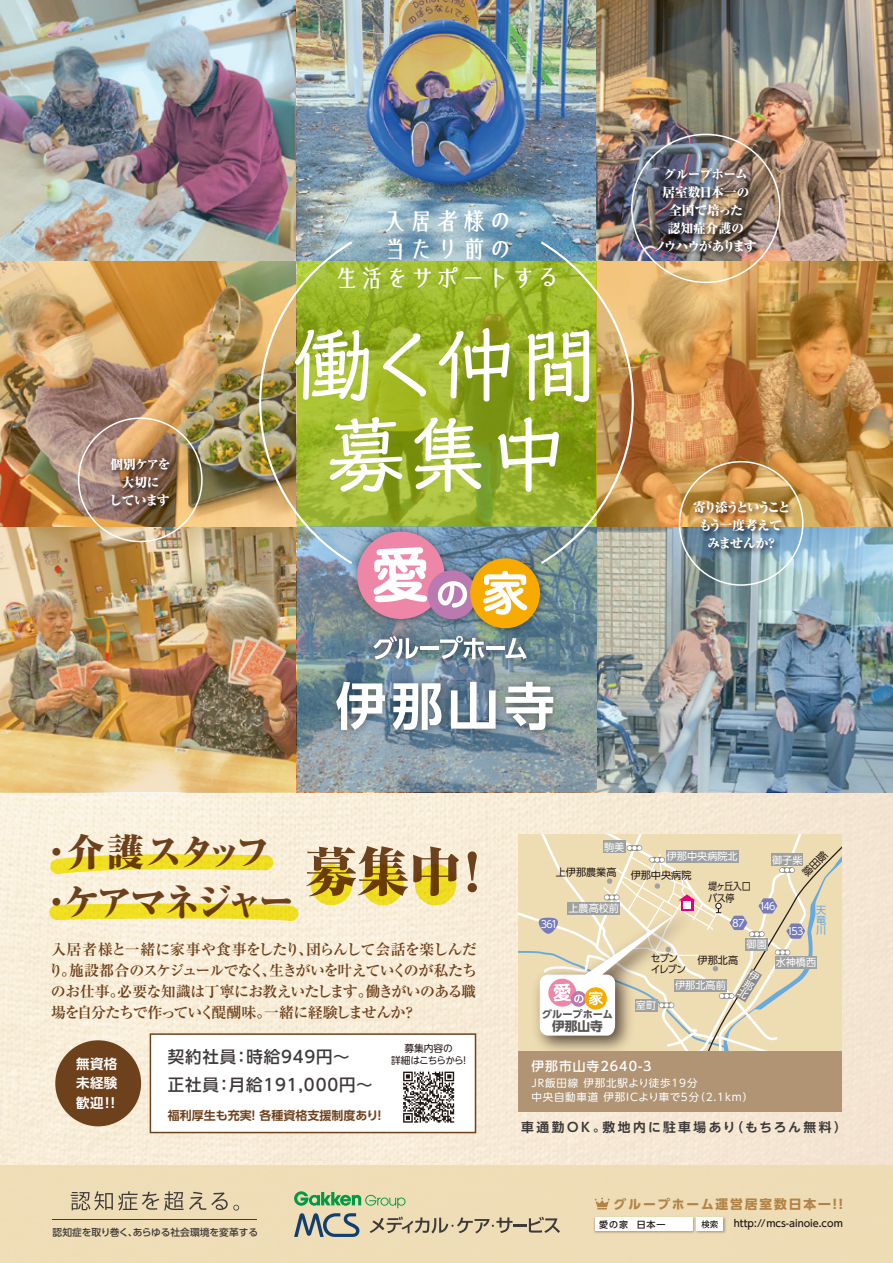
<style>
.page{position:relative;width:893px;height:1263px;background:#fff}
.page>*{position:absolute;margin:0;border:0;box-sizing:border-box;transform-origin:0 0}
.t1{font:82.5px/90px "Talking Std";letter-spacing:-.02em;color:#fff;text-align:center}
.t2{font:800 expanded 52.5px "Ryumin Pro";color:#6e411d}
.t3{font:700 51px "UD Shin Go Pro De";color:#fff}
.t4{font:800 expanded 37.5px/49.3px "Ryumin Pro";letter-spacing:-.135em;color:#6e411d}
.t5{font:700 24px/28.5px "Echo Std";letter-spacing:.075em;color:#fff;text-align:center}
.t6{font:500 16.5px "UD Shin Go Pro";letter-spacing:.05em;color:#3e3a39}
.t7{font:700 15px/21px "Ryumin Pro";letter-spacing:-.075em;color:#6e411d;text-align:justify}
.t8{font:700 13.5px/19.5px "UD Shin Go NT Pro De";letter-spacing:.025em;color:#fff}
.t9{font:800 expanded 12.75px/18px "Ryumin Pro";letter-spacing:-.05em;color:#fff;text-align:center}
.t10{font:700 12.75px "UD Shin Go NT Pro De";letter-spacing:.185em;color:#3e3a39}
.t11{font:800 expanded 12.75px/18px "Ryumin Pro";letter-spacing:-.12em;color:#fff;text-align:center}
.t12{font:700 12.75px "UD Shin Go Pro";letter-spacing:.15em;color:#b38247}
.t13{font:800 expanded 12.75px/18px "Ryumin Pro";letter-spacing:-.04em;color:#fff;text-align:center}
.t14{font:500 12.75px "UD Shin Go NT Pro";letter-spacing:.08em;color:#fff}
.t15{font:700 12.6px "UD Shin Go Pro";color:#595757}
.t16{font:700 12px "UD Shin Go Pro De";color:#6e411d}
.t17{font:10.5px/13.5px "UD Shin Go NT Pro";letter-spacing:.08em;color:#fff}
.t18{font:10.2px "UD Shin Go Pro";color:#fff}
.t19{font:10.2px "UD Shin Go Pro";color:#221815}
.t20{font:10.2px "UD Shin Go Pro";color:#fff;scale:.95 1}
.t21{font:10.2px/11.4px "UD Shin Go Pro";letter-spacing:-.05em;color:#221815;scale:.9 1}
.t22{font:700 10.2px "UD Shin Go Pro";color:#595757}
.t23{font:10.2px "UD Shin Go Pro";color:#221815;scale:.95 1}
.t24{font:10.2px/10.2px "UD Shin Go Pro";color:#69aade;text-align:justify}
.t25{font:500 9.75px "UD Shin Go Pro";letter-spacing:-.01em;color:#3e3a39}
.t26{font:500 9.75px "UD Shin Go Pro";color:#221815}
.t27{font:9.75px "UD Shin Go NT Pro";letter-spacing:-.085em;color:#221815}
.t28{font:9.75px "UD Shin Go NT Pro";letter-spacing:-.03em;color:#221815}
.t29{font:500 9px "UD Shin Go Pro";letter-spacing:.1em;color:#221815}
</style>
<div class="page">
<img style="left:0;top:792px;width:893px;height:373px">
<img style="left:596px;top:527px;width:297px;height:265px">
<img style="left:0;top:0;width:297px;height:261px">
<img style="left:0;top:527px;width:297px;height:265px">
<img style="left:297px;top:0;width:299px;height:240px">
<svg style="left:297px;top:566px;width:299px;height:226px;background:#83979f"></svg>
<img style="left:0;top:261px;width:258px;height:266px">
<img style="left:635px;top:261px;width:258px;height:266px">
<img style="left:596px;top:0;width:297px;height:261px">
<svg style="left:50px;top:854px;width:223px;height:20px;background:#f2e252"></svg>
<svg style="left:49px;top:903px;width:249px;height:18px;background:#f1e042"></svg>
<img style="left:651px;top:163px;width:114px;height:101px">
<img style="left:106px;top:453px;width:73px;height:64px">
<div style="left:679px;top:461px;width:124px;height:125px;border:2px solid #fff;border-radius:50%"></div>
<img style="left:689px;top:496px;width:109px;height:65px">
<svg style="left:260px;top:216px;width:373px;height:373px;background:#94af3b"></svg>
<img style="left:538px;top:239px;width:97px;height:327px">
<img style="left:258px;top:239px;width:97px;height:327px">
<div style="left:519px;top:1050px;width:323px;height:62px;background:#b09474"></div>
<img style="left:323px;top:519px;width:245px;height:238px">
<div style="left:357px;top:531px;width:87px;height:88px;background:#ee86a8;border-radius:50%"></div>
<svg style="left:374px;top:547px;width:53px;height:55px"></svg>
<div style="left:428px;top:570px;width:49px;height:49px;background:#ba79b1;border-radius:50%"></div>
<svg style="left:438px;top:581px;width:29px;height:27px"></svg>
<div style="left:470px;top:558px;width:70px;height:70px;background:#f7ab00;border-radius:50%"></div>
<svg style="left:483px;top:571px;width:44px;height:44px"></svg>
<svg style="left:373px;top:636px;width:45px;height:23px"></svg>
<hr style="left:420px;top:647px;width:19px;height:3px;background:#fff">
<svg style="left:440px;top:636px;width:45px;height:23px"></svg>
<hr style="left:486px;top:647px;width:19px;height:3px;background:#fff">
<svg style="left:505px;top:638px;width:22px;height:21px"></svg>
<div style="left:0;top:1165px;width:893px;height:98px;background:#eedcb3"></div>
<svg style="left:294px;top:1191px;width:266px;height:46px"></svg>
<svg style="left:71px;top:1191px;width:168px;height:20px"></svg>
<hr style="left:53px;top:1219px;width:204px;height:1px;background:#3e3a39">
<svg style="left:595px;top:1197px;width:15px;height:12px"></svg>
<img style="left:697px;top:1217px;width:29px;height:16px">
<div style="left:697px;top:1218px;width:26px;height:13px;background:#fff"></div>
<svg style="left:701px;top:1220px;width:17px;height:8px"></svg>
<img style="left:594px;top:1217px;width:103px;height:16px">
<div style="left:595px;top:1218px;width:98px;height:13px;background:#fff"></div>
<svg style="left:150px;top:1033px;width:326px;height:100px"></svg>
<div style="left:55px;top:1040px;width:86px;height:86px;background:#6e411d;border-radius:50%"></div>
<div style="left:311px;top:864px;width:41px;height:41px;background:#f0dd22;border-radius:50%"></div>
<div style="left:362px;top:864px;width:42px;height:41px;background:#f0dd22;border-radius:50%"></div>
<div style="left:415px;top:864px;width:41px;height:41px;background:#efdc21;border-radius:50%"></div>
<svg style="left:519px;top:835px;width:323px;height:215px;background:#e2d4b6"></svg>
<p class="t13" style="left:109px;top:454px;width:63px">個別ケアを大切に<br>しています</p>
<h3 class="t5" style="left:335px;top:205px;width:227px">入居者様の<br>当たり前の<br>生活をサポートする</h3>
<h1 class="t1" style="left:293px;top:314px;width:309px">働く仲間募集中</h1>
<h3 class="t3" style="left:336px;top:664px;width:221px">伊那山寺</h3>
<p class="t9" style="left:654px;top:165px;width:104px">グループホーム<br>居室数日本一の全国で培った<br>認知症介護の<br>ノウハウがあります</p>
<p class="t11" style="left:693px;top:497px;width:99px">寄り添うということもう一度考えてみませんか？</p>
<h3 class="t4" style="left:37px;top:825px;width:259px">・介護スタッフ・ケアマネジャー</h3>
<h2 class="t2" style="left:305px;top:830px;width:195px">募集中！</h2>
<p class="t7" style="left:49px;top:938px;width:430px">入居者様と一緒に家事や食事をしたり、団らんして会話を楽しんだり。施設都合のスケジュールでなく、生きがいを叶えていくのが私たちのお仕事。必要な知識は丁寧にお教えいたします。働きがいのある職場を自分たちで作っていく醍醐味。一緒に経験しませんか?</p>
<p class="t8" style="left:76px;top:1053px;width:45px">無資格未経験歓迎！！</p>
<p class="t28" style="left:404px;top:1040px;width:50px">募集内容の</p>
<p class="t6" style="left:168px;top:1043px;width:183px">契約社員：時給949円～</p>
<p class="t27" style="left:391px;top:1053px;width:80px">詳細はこちらから！</p>
<p class="t6" style="left:168px;top:1071px;width:206px">正社員：月給191,000円～</p>
<p class="t16" style="left:168px;top:1106px;width:227px">福利厚生も充実！ 各種資格支援制度あり！　</p>
<p class="t25" style="left:53px;top:1224px;width:207px">認知症を取り巻く、あらゆる社会環境を変革する</p>
<p class="t18" style="left:604px;top:839px;width:22px">駒美</p>
<p class="t18" style="left:667px;top:848px;width:72px">伊那中央病院北</p>
<p class="t19" style="left:556px;top:863px;width:62px">上伊那農業高</p>
<p class="t19" style="left:631px;top:867px;width:62px">伊那中央病院</p>
<p class="t20" style="left:541px;top:916px;width:19px">361</p>
<p class="t18" style="left:568px;top:900px;width:52px">上農高校前</p>
<p class="t21" style="left:708px;top:880px;width:49px">堤ヶ丘入口バス停</p>
<p class="t18" style="left:732px;top:915px;width:14px">87</p>
<p class="t18" style="left:772px;top:851px;width:32px">御子柴</p>
<p class="t20" style="left:759px;top:898px;width:19px">146</p>
<p class="t24" style="left:816px;top:904px;width:11px">天竜川</p>
<p class="t20" style="left:787px;top:923px;width:19px">153</p>
<p class="t22" style="left:542px;top:1006px;width:72px">グループホーム</p>
<p class="t15" style="left:552px;top:1016px;width:52px">伊那山寺</p>
<p class="t23" style="left:651px;top:950px;width:30px">セブン</p>
<p class="t19" style="left:698px;top:951px;width:42px">伊那北高</p>
<p class="t23" style="left:651px;top:961px;width:39px">イレブン</p>
<p class="t18" style="left:636px;top:997px;width:22px">室町</p>
<p class="t18" style="left:675px;top:977px;width:52px">伊那北高前</p>
<p class="t18" style="left:746px;top:936px;width:22px">御園</p>
<p class="t18" style="left:776px;top:954px;width:42px">水神橋西</p>
<p class="t14" style="left:531px;top:1056px;width:122px">伊那市山寺2640-3</p>
<p class="t17" style="left:531px;top:1076px;width:223px">JR飯田線 伊那北駅より徒歩19分<br>中央自動車道 伊那ICより車で5分（2.1km）</p>
<p class="t10" style="left:521px;top:1116px;width:327px">車通勤ＯＫ。敷地内に駐車場あり（もちろん無料）</p>
<p class="t12" style="left:614px;top:1193px;width:235px">グループホーム運営居室数日本一！！</p>
<p class="t29" style="left:599px;top:1217px;width:68px">愛の家 日本一</p>
<p class="t26" style="left:734px;top:1215px;width:110px">http://mcs-ainoie.com</p>
</div>
